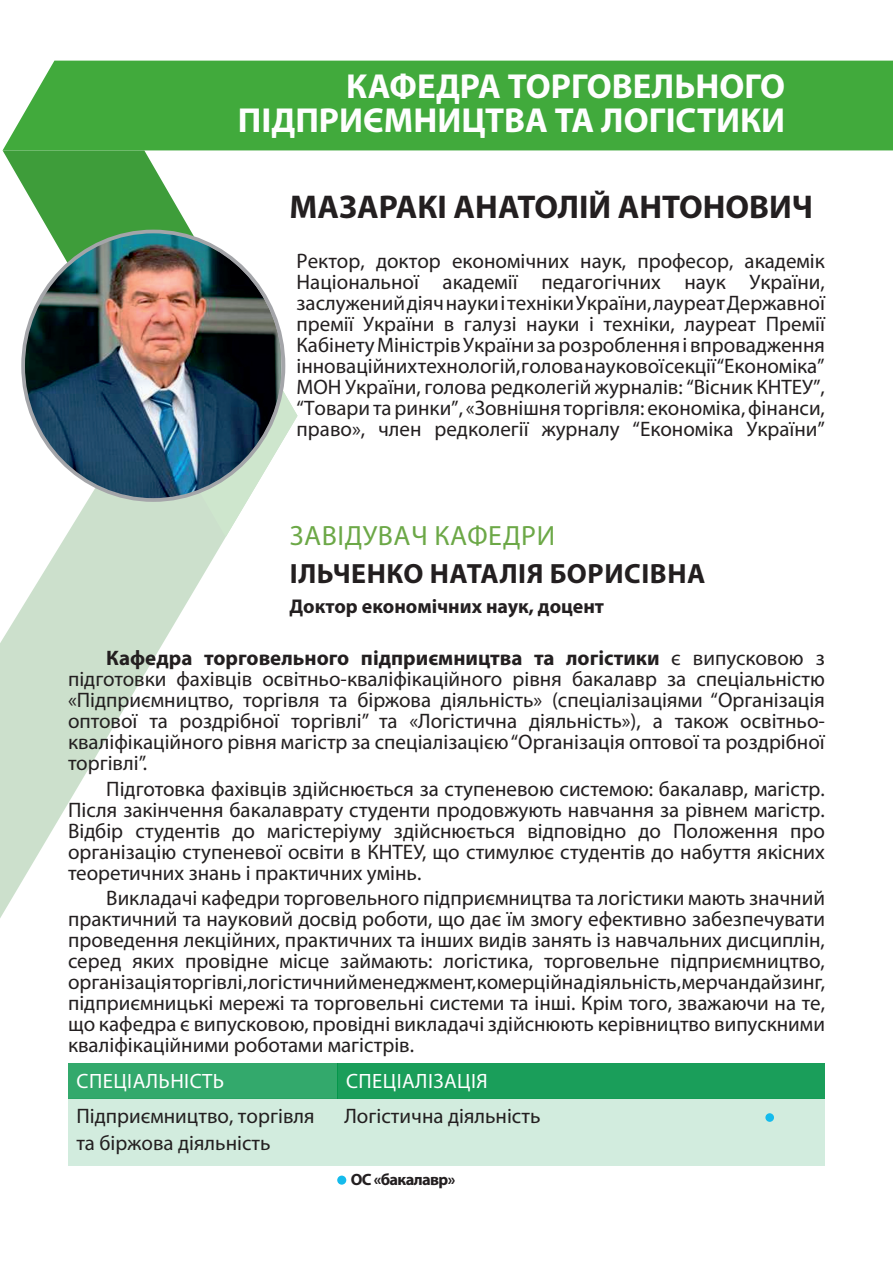
<style>
.page{position:relative;width:893px;height:1263px;background:#fff}
.page>*{position:absolute;margin:0;border:0;box-sizing:border-box;transform-origin:0 0}
.t1{font:700 34.8px/34.5px "Myriad Pro";color:#fefefe;text-align:right}
.t2{font:700 33px "Myriad Pro";color:#231f20}
.t3{font:700 27.9px "Myriad Pro";letter-spacing:.02em;color:#231f20}
.t4{font:27.9px "Myriad Pro";letter-spacing:.02em;color:#6ca847}
.t5{font:21px/21px "Myriad Pro";color:#231f20;text-align:justify}
.t6{font:20.85px "Myriad Pro";letter-spacing:.02em;color:#fff}
.t7{font:700 19.95px "Myriad Pro";color:#231f20}
.t8{font:700 16.35px "Myriad Pro";letter-spacing:-.04em;color:#231f20}
.s1{font-weight:700}
</style>
<div class="page">
<svg style="left:3px;top:150px;width:294px;height:201px"></svg>
<div style="left:3px;top:61px;width:890px;height:89px;background:#41aa3c"></div>
<svg style="left:0;top:351px;width:298px;height:567px"></svg>
<img style="left:23px;top:231px;width:259px;height:269px">
<div style="left:68px;top:1063px;width:269px;height:36px;background:#33a96c"></div>
<div style="left:337px;top:1063px;width:488px;height:36px;background:#1a9e5a"></div>
<div style="left:68px;top:1099px;width:757px;height:67px;background:#d2ecde"></div>
<div style="left:765px;top:1113px;width:9px;height:9px;background:#15bbec;border-radius:50%"></div>
<div style="left:337px;top:1175px;width:9px;height:10px;background:#15bbec;border-radius:50%"></div>
<p class="t1" style="left:238px;top:67px;width:549px">КАФЕДРА ТОРГОВЕЛЬНОГО<br>ПІДПРИЄМНИЦТВА ТА ЛОГІСТИКИ</p>
<p class="t2" style="left:290px;top:185px;width:525px">МАЗАРАКІ АНАТОЛІЙ АНТОНОВИЧ</p>
<p class="t5" style="left:297px;top:250px;width:530px">Ректор, доктор економічних наук, професор, академік Національної академії педагогічних наук України, заслужений діяч науки і техніки України, лауреат Державної премії України в галузі науки і техніки, лауреат Премії Кабінету Міністрів України за розроблення і впровадження інноваційних технологій, голова наукової секції “Економіка” МОН України, голова редколегій журналів: “Вісник КНТЕУ”, “Товари та ринки”, «Зовнішня торгівля: економіка, фінанси, право», член редколегії журналу “Економіка України”</p>
<p class="t4" style="left:290px;top:519px;width:267px">ЗАВІДУВАЧ КАФЕДРИ</p>
<p class="t3" style="left:290px;top:555px;width:417px">ІЛЬЧЕНКО НАТАЛІЯ БОРИСІВНА</p>
<p class="t7" style="left:290px;top:594px;width:316px">Доктор економічних наук, доцент</p>
<p class="t5" style="left:68px;top:647px;width:758px;text-indent:38px"><span class="s1">Кафедра торговельного підприємництва та логістики</span> є випусковою з підготовки фахівців освітньо-кваліфікаційного рівня бакалавр за спеціальністю «Підприємництво, торгівля та біржова діяльність» (спеціалізаціями “Організація оптової та роздрібної торгівлі” та «Логістична діяльність»), а також освітньо&shy;кваліфікаційного рівня магістр за спеціалізацією “Організація оптової та роздрібної торгівлі”.</p>
<p class="t5" style="left:68px;top:778px;width:758px;text-indent:38px">Підготовка фахівців здійснюється за ступеневою системою: бакалавр, магістр.<br>Після закінчення бакалаврату студенти продовжують навчання за рівнем магістр.<br>Відбір студентів до магістеріуму здійснюється відповідно до Положення про організацію ступеневої освіти в КНТЕУ, що стимулює студентів до набуття якісних теоретичних знань і практичних умінь.</p>
<p class="t5" style="left:68px;top:887px;width:759px;text-indent:38px">Викладачі кафедри торговельного підприємництва та логістики мають значний практичний та науковий досвід роботи, що дає їм змогу ефективно забезпечувати проведення лекційних, практичних та інших видів занять із навчальних дисциплін, серед яких провідне місце займають: логістика, торговельне підприємництво, організація торгівлі, логістичний менеджмент, комерційна діяльність, мерчандайзинг, підприємницькі мережі та торговельні системи та інші. Крім того, зважаючи на те, що кафедра є випусковою, провідні викладачі здійснюють керівництво випускними кваліфікаційними роботами магістрів.</p>
<p class="t6" style="left:77px;top:1068px;width:149px">СПЕЦІАЛЬНІСТЬ</p>
<p class="t6" style="left:346px;top:1068px;width:143px">СПЕЦІАЛІЗАЦІЯ</p>
<p class="t5" style="left:76px;top:1102px;width:240px;line-height:27px">Підприємництво, торгівля та біржова діяльність</p>
<p class="t5" style="left:344px;top:1105px;width:197px">Логістична діяльність</p>
<p class="t8" style="left:351px;top:1169px;width:106px">ОС «бакалавр»</p>
</div>
